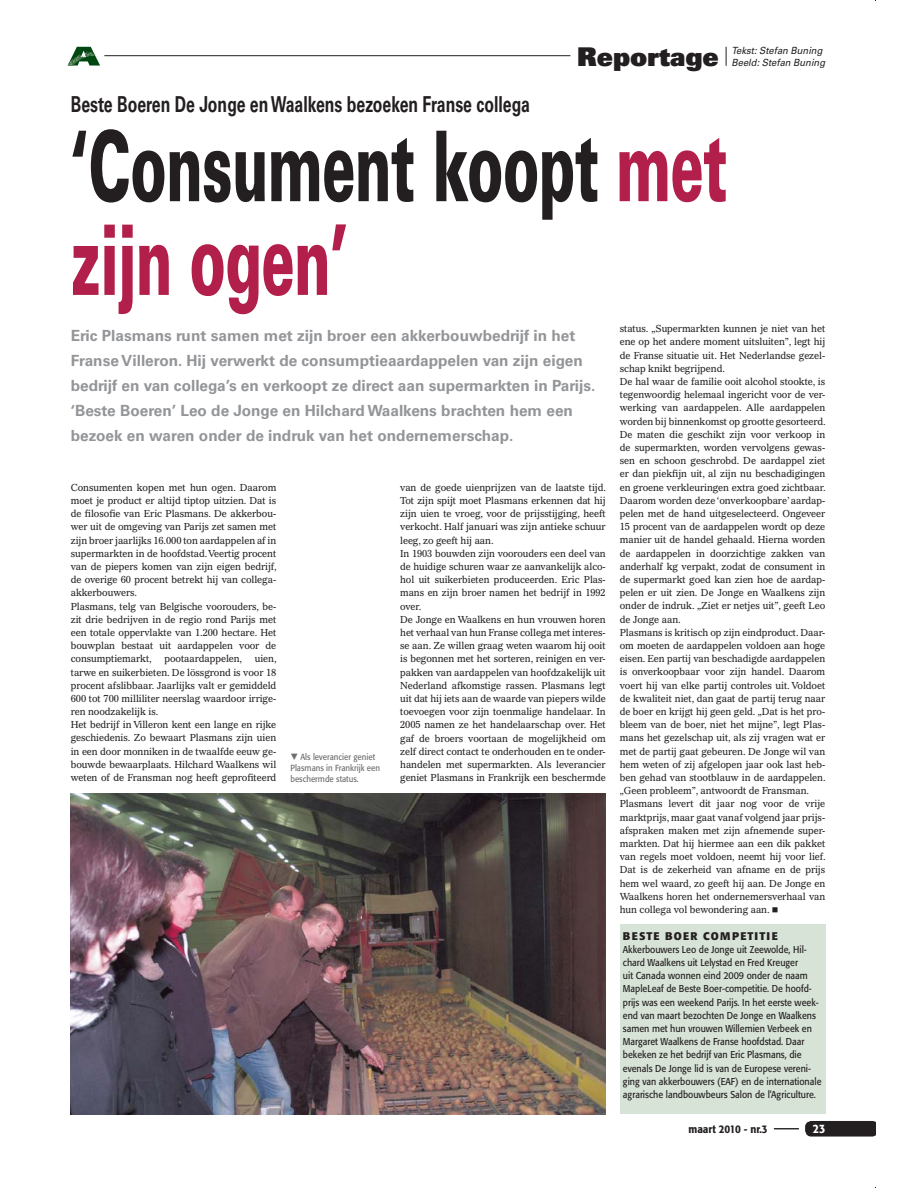
<style>
.page{position:relative;width:918px;height:1188px;background:#fff}
.page>*{position:absolute;margin:0;border:0;box-sizing:border-box;transform-origin:0 0}
.t1{font:900 97.65px/93.8px "Univers LT Std";letter-spacing:-.01em;color:#231f20;scale:.56 1}
.t2{font:25.8px "Univers LT Std X Black";color:#231f20}
.t3{font:700 22.05px "Univers LT Std";color:#231f20;scale:.72 1}
.t4{font:700 15.45px/24.9px "Univers LT Std";color:#939598}
.t5{font:500 12.15px "Formata";color:#fff;scale:.9 1}
.t6{font:700 10.95px "Formata";letter-spacing:.1em;color:#231f20}
.t7{font:500 10.95px "Formata";color:#231f20;scale:.9 1}
.t8{font:9.9px/13.2px "Gazette LT Std";letter-spacing:-.01em;color:#231f20;scale:.95 1}
.t9{font:9.9px/13.2px "Formata";color:#231f20;scale:.9 1}
.t10{font:italic 9.9px/11.9px "Univers LT Std";color:#231f20;scale:.95 1}
.t11{font:8.85px/10.5px "Formata";color:#6d6e70;scale:.9 1}
.s1{color:#b11f4a}
</style>
<div class="page">
<svg style="left:805px;top:1121px;width:70px;height:16px"></svg>
<svg style="left:774px;top:1128px;width:25px;height:1px"></svg>
<svg style="left:726px;top:47px;width:1px;height:19px"></svg>
<img style="left:71px;top:794px;width:535px;height:320px">
<div style="left:620px;top:925px;width:205px;height:189px;background:#d7e3d7"></div>
<svg style="left:68px;top:47px;width:32px;height:19px"></svg>
<hr style="left:104px;top:55px;width:466px;height:1px;background:#231f20">
<h2 class="t2" style="left:577px;top:47px;width:143px">Reportage</h2>
<p class="t10" style="left:732px;top:45px;width:100px">Tekst: Stefan Buning<br>Beeld: Stefan Buning</p>
<h3 class="t3" style="left:71px;top:96px;width:639px">Beste Boeren De Jonge en Waalkens bezoeken Franse collega</h3>
<h1 class="t1" style="left:71px;top:125px;width:1174px">‘Consument koopt <span class="s1">met zijn ogen’</span></h1>
<p class="t4" style="left:71px;top:324px;width:526px">Eric Plasmans runt samen met zijn broer een akkerbouwbedrijf in het Franse Villeron. Hij verwerkt de consumptieaardappelen van zijn eigen bedrijf en van collega’s en verkoopt ze direct aan supermarkten in Parijs. ‘Beste Boeren’ Leo de Jonge en Hilchard Waalkens brachten hem een bezoek en waren onder de indruk van het ondernemerschap.</p>
<p class="t8" style="left:400px;top:482px;width:218px">van de goede uienprijzen van de laatste tijd.<br>Tot zijn spijt moet Plasmans erkennen dat hij zijn uien te vroeg, voor de prijsstijging, heeft verkocht. Half januari was zijn antieke schuur leeg, zo geeft hij aan.<br>In 1903 bouwden zijn voorouders een deel van de huidige schuren waar ze aanvankelijk alco&shy;hol uit suikerbieten produceerden. Eric Plas&shy;mans en zijn broer namen het bedrijf in 1992 over.<br>De Jonge en Waalkens en hun vrouwen horen het verhaal van hun Franse collega met interes&shy;se aan. Ze willen graag weten waarom hij ooit is begonnen met het sorteren, reinigen en ver&shy;pakken van aardappelen van hoofdzakelijk uit Nederland afkomstige rassen. Plasmans legt uit dat hij iets aan de waarde van piepers wilde toevoegen voor zijn toenmalige handelaar. In 2005 namen ze het handelaarschap over. Het gaf de broers voortaan de mogelijkheid om zelf direct contact te onderhouden en te onder&shy;handelen met supermarkten. Als leverancier geniet Plasmans in Frankrijk een beschermde</p>
<p class="t8" style="left:620px;top:323px;width:218px">status. „Supermarkten kunnen je niet van het ene op het andere moment uitsluiten”, legt hij de Franse situatie uit. Het Nederlandse gezel&shy;schap knikt begrijpend.<br>De hal waar de familie ooit alcohol stookte, is tegenwoordig helemaal ingericht voor de ver&shy;werking van aardappelen. Alle aardappelen worden bij binnenkomst op grootte gesorteerd.<br>De maten die geschikt zijn voor verkoop in de supermarkten, worden vervolgens gewas&shy;sen en schoon geschrobd. De aardappel ziet er dan piekfijn uit, al zijn nu beschadigingen en groene verkleuringen extra goed zichtbaar.<br>Daarom worden deze ‘onverkoopbare’ aardap&shy;pelen met de hand uitgeselecteerd. Ongeveer 15 procent van de aardappelen wordt op deze manier uit de handel gehaald. Hierna worden de aardappelen in doorzichtige zakken van anderhalf kg verpakt, zodat de consument in de supermarkt goed kan zien hoe de aardap&shy;pelen er uit zien. De Jonge en Waalkens zijn onder de indruk. „Ziet er netjes uit”, geeft Leo de Jonge aan.<br>Plasmans is kritisch op zijn eindproduct. Daar&shy;om moeten de aardappelen voldoen aan hoge eisen. Een partij van beschadigde aardappelen is onverkoopbaar voor zijn handel. Daarom voert hij van elke partij controles uit. Voldoet de kwaliteit niet, dan gaat de partij terug naar de boer en krijgt hij geen geld. „Dat is het pro&shy;bleem van de boer, niet het mijne”, legt Plas&shy;mans het gezelschap uit, als zij vragen wat er met de partij gaat gebeuren. De Jonge wil van hem weten of zij afgelopen jaar ook last heb&shy;ben gehad van stootblauw in de aardappelen. „Geen probleem”, antwoordt de Fransman.<br>Plasmans levert dit jaar nog voor de vrije marktprijs, maar gaat vanaf volgend jaar prijs&shy;afspraken maken met zijn afnemende super&shy;markten. Dat hij hiermee aan een dik pakket van regels moet voldoen, neemt hij voor lief.<br>Dat is de zekerheid van afname en de prijs hem wel waard, zo geeft hij aan. De Jonge en Waalkens horen het ondernemersverhaal van hun collega vol bewondering aan. ■</p>
<p class="t6" style="left:623px;top:931px;width:156px">BESTE BOER COMPETITIE</p>
<p class="t9" style="left:623px;top:943px;width:222px">Akkerbouwers Leo de Jonge uit Zeewolde, Hil&shy;chard Waalkens uit Lelystad en Fred Kreuger<br>uit Canada wonnen eind 2009 onder de naam MapleLeaf de Beste Boer-competitie. De hoofd&shy;prijs was een weekend Parijs. In het eerste week&shy;end van maart bezochten De Jonge en Waalkens samen met hun vrouwen Willemien Verbeek en Margaret Waalkens de Franse hoofdstad. Daar bekeken ze het bedrijf van Eric Plasmans, die evenals De Jonge lid is van de Europese vereni&shy;ging van akkerbouwers (EAF) en de internationale agrarische landbouwbeurs Salon de l’Agriculture.</p>
<p class="t8" style="left:71px;top:482px;width:218px">Consumenten kopen met hun ogen. Daarom moet je product er altijd tiptop uitzien. Dat is de filosofie van Eric Plasmans. De akkerbou&shy;wer uit de omgeving van Parijs zet samen met zijn broer jaarlijks 16.000 ton aardappelen af in supermarkten in de hoofdstad. Veertig procent van de piepers komen van zijn eigen bedrijf, de overige 60 procent betrekt hij van collega&shy;akkerbouwers.<br>Plasmans, telg van Belgische voorouders, be&shy;zit drie bedrijven in de regio rond Parijs met een totale oppervlakte van 1.200 hectare. Het bouwplan bestaat uit aardappelen voor de consumptiemarkt,</p>
<p class="t8" style="left:164px;top:653px;width:83px">pootaardappelen,</p>
<p class="t8" style="left:71px;top:653px;width:218px;text-indent:184px">uien, tarwe en suikerbieten. De lössgrond is voor 18 procent afslibbaar. Jaarlijks valt er gemiddeld 600 tot 700 milliliter neerslag waardoor irrige&shy;ren noodzakelijk is.<br>Het bedrijf in Villeron kent een lange en rijke geschiedenis. Zo bewaart Plasmans zijn uien in een door monniken in de twaalfde eeuw ge&shy;bouwde bewaarplaats. Hilchard Waalkens wil weten of de Fransman nog heeft geprofiteerd</p>
<p class="t11" style="left:290px;top:753px;width:101px">❑ Als leverancier geniet<br>Plasmans in Frankrijk een beschermde status.</p>
<p class="t7" style="left:688px;top:1124px;width:90px">maart 2010 - nr.3</p>
<p class="t5" style="left:813px;top:1123px;width:15px">23</p>
</div>
